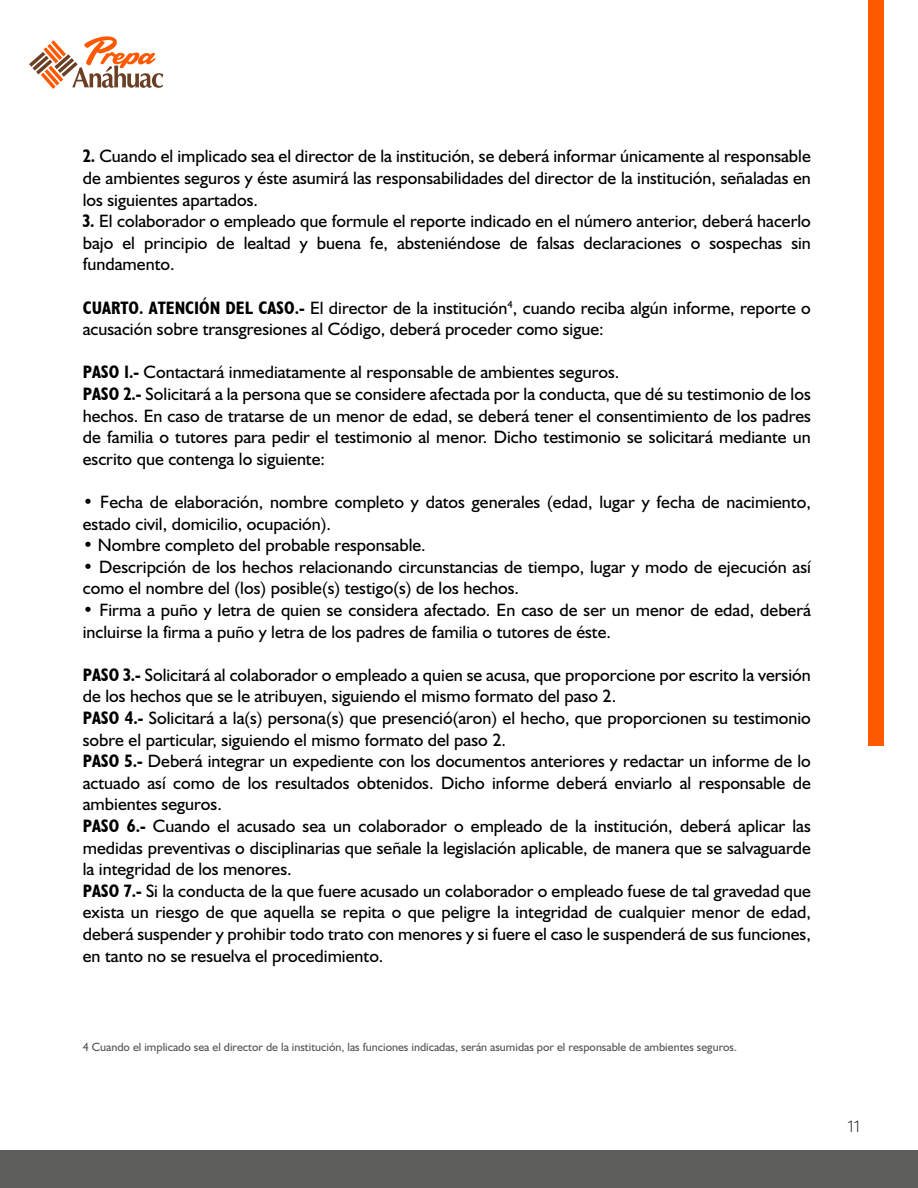
<style>
.page{position:relative;width:918px;height:1188px;background:#fff}
.page>*{position:absolute;margin:0;border:0;box-sizing:border-box;transform-origin:0 0}
.t1{font:18px/21.6px "Humanist 521 BT";color:#000}
.t2{font:300 16.5px "Messina Sans";color:#1d1d1b}
.t3{font:12px "Humanist 521 BT";color:#575756}
.s1{font-weight:700;font-stretch:condensed}
</style>
<div class="page">
<svg style="left:29px;top:36px;width:134px;height:53px"></svg>
<div style="left:869px;top:0;width:15px;height:746px;background:#ff5900"></div>
<div style="left:0;top:1150px;width:918px;height:38px;background:#5e5e5d"></div>
<p class="t1" style="left:83px;top:145px;width:730px;text-align:justify"><span class="s1">2.</span> Cuando el implicado sea el director de la institución, se deberá informar únicamente al responsable de ambientes seguros y éste asumirá las responsabilidades del director de la institución, señaladas en los siguientes apartados.</p>
<p class="t1" style="left:83px;top:210px;width:730px;text-align:justify"><span class="s1">3.</span> El colaborador o empleado que formule el reporte indicado en el número anterior, deberá hacerlo bajo el principio de lealtad y buena fe, absteniéndose de falsas declaraciones o sospechas sin fundamento.</p>
<p class="t1" style="left:83px;top:296px;width:730px"><span class="s1">CUARTO. ATENCIÓN DEL CASO.-</span> El director de la institución<sup>4</sup>, cuando reciba algún informe, reporte o acusación sobre transgresiones al Código, deberá proceder como sigue:</p>
<p class="t1" style="left:83px;top:361px;width:730px"><span class="s1">PASO 1.-</span> Contactará inmediatamente al responsable de ambientes seguros.<br><span class="s1">PASO 2.-</span> Solicitará a la persona que se considere afectada por la conducta, que dé su testimonio de los hechos. En caso de tratarse de un menor de edad, se deberá tener el consentimiento de los padres de familia o tutores para pedir el testimonio al menor. Dicho testimonio se solicitará mediante un escrito que contenga lo siguiente:</p>
<p class="t1" style="left:83px;top:491px;width:730px">• Fecha de elaboración, nombre completo y datos generales (edad, lugar y fecha de nacimiento, estado civil, domicilio, ocupación).</p>
<p class="t1" style="left:83px;top:534px;width:344px">• Nombre completo del probable responsable.</p>
<p class="t1" style="left:83px;top:556px;width:730px">• Descripción de los hechos relacionando circunstancias de tiempo, lugar y modo de ejecución así como el nombre del (los) posible(s) testigo(s) de los hechos.</p>
<p class="t1" style="left:83px;top:599px;width:730px">• Firma a puño y letra de quien se considera afectado. En caso de ser un menor de edad, deberá incluirse la firma a puño y letra de los padres de familia o tutores de éste.</p>
<p class="t1" style="left:83px;top:664px;width:730px"><span class="s1">PASO 3.-</span> Solicitará al colaborador o empleado a quien se acusa, que proporcione por escrito la versión de los hechos que se le atribuyen, siguiendo el mismo formato del paso 2.<br><span class="s1">PASO 4.-</span> Solicitará a la(s) persona(s) que presenció(aron) el hecho, que proporcionen su testimonio sobre el particular, siguiendo el mismo formato del paso 2.<br><span class="s1">PASO 5.-</span> Deberá integrar un expediente con los documentos anteriores y redactar un informe de lo actuado así como de los resultados obtenidos. Dicho informe deberá enviarlo al responsable de ambientes seguros.<br><span class="s1">PASO 6.-</span> Cuando el acusado sea un colaborador o empleado de la institución, deberá aplicar las medidas preventivas o disciplinarias que señale la legislación aplicable, de manera que se salvaguarde la integridad de los menores.<br><span class="s1">PASO 7.-</span> Si la conducta de la que fuere acusado un colaborador o empleado fuese de tal gravedad que exista un riesgo de que aquella se repita o que peligre la integridad de cualquier menor de edad, deberá suspender y prohibir todo trato con menores y si fuere el caso le suspenderá de sus funciones, en tanto no se resuelva el procedimiento.</p>
<p class="t3" style="left:83px;top:1039px;width:656px">4 Cuando el implicado sea el director de la institución, las funciones indicadas, serán asumidas por el responsable de ambientes seguros.</p>
<p class="t2" style="left:847px;top:1114px;width:14px">11</p>
</div>
